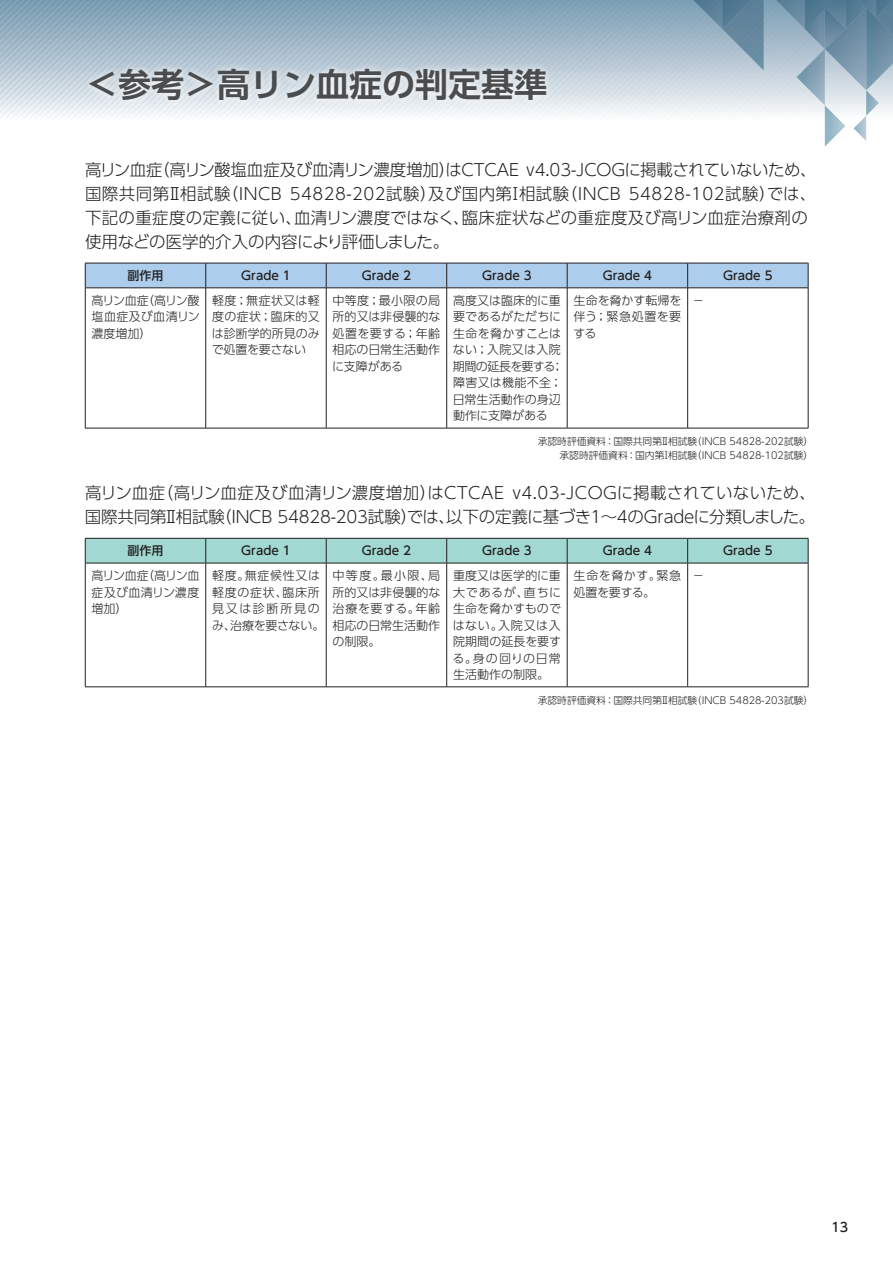
<style>
.page{position:relative;width:893px;height:1263px;background:#fff}
.page>*{position:absolute;margin:0;border:0;box-sizing:border-box;transform-origin:0 0}
.t1{font:700 33px "UD Shin Go Pr 6 De";color:#4b4c4d}
.t2{font:300 16.5px/24px "UD Shin Go Pr 6";letter-spacing:-.005em;color:#231f20}
.t3{font:500 12.75px "UD Shin Go Pr 6";color:#231f20}
.t4{font:300 12px/16.5px "UD Shin Go Pr 6";letter-spacing:.005em;color:#231f20;text-align:justify}
.t5{font:500 12px "UD Shin Go Pr 6";color:#231f20}
.t6{font:300 12px/16.5px "UD Shin Go Pr 6";letter-spacing:.06em;color:#231f20}
.t7{font:300 12px/16.5px "UD Shin Go Pr 6";letter-spacing:.035em;color:#231f20}
.t8{font:300 9.75px/13.5px "UD Shin Go Pr 6";color:#231f20;text-align:right}
</style>
<div class="page">
<svg style="left:824px;top:120px;width:43px;height:27px"></svg>
<svg style="left:0;top:0;width:893px;height:120px;background:#a9becc"></svg>
<svg style="left:85px;top:263px;width:724px;height:25px;background:#a4c2df"></svg>
<hr style="left:85px;top:288px;width:121px;height:1px;background:#231f20">
<hr style="left:85px;top:288px;width:1px;height:140px;background:#231f20">
<hr style="left:206px;top:288px;width:120px;height:1px;background:#231f20">
<hr style="left:205px;top:288px;width:1px;height:140px;background:#231f20">
<hr style="left:326px;top:288px;width:121px;height:1px;background:#231f20">
<hr style="left:326px;top:288px;width:1px;height:140px;background:#231f20">
<hr style="left:447px;top:288px;width:120px;height:1px;background:#231f20">
<hr style="left:446px;top:288px;width:1px;height:140px;background:#231f20">
<hr style="left:567px;top:288px;width:121px;height:1px;background:#231f20">
<hr style="left:567px;top:288px;width:1px;height:140px;background:#231f20">
<hr style="left:688px;top:288px;width:120px;height:1px;background:#231f20">
<hr style="left:687px;top:288px;width:1px;height:140px;background:#231f20">
<hr style="left:808px;top:288px;width:1px;height:140px;background:#231f20">
<hr style="left:85px;top:428px;width:121px;height:1px;background:#231f20">
<hr style="left:206px;top:428px;width:120px;height:1px;background:#231f20">
<hr style="left:326px;top:428px;width:121px;height:1px;background:#231f20">
<hr style="left:447px;top:428px;width:120px;height:1px;background:#231f20">
<hr style="left:567px;top:428px;width:121px;height:1px;background:#231f20">
<hr style="left:688px;top:428px;width:120px;height:1px;background:#231f20">
<svg style="left:85px;top:538px;width:724px;height:25px;background:#99cdc7"></svg>
<hr style="left:85px;top:563px;width:121px;height:1px;background:#231f20">
<hr style="left:85px;top:563px;width:1px;height:124px;background:#231f20">
<hr style="left:206px;top:563px;width:120px;height:1px;background:#231f20">
<hr style="left:205px;top:563px;width:1px;height:124px;background:#231f20">
<hr style="left:326px;top:563px;width:121px;height:1px;background:#231f20">
<hr style="left:326px;top:563px;width:1px;height:124px;background:#231f20">
<hr style="left:447px;top:563px;width:120px;height:1px;background:#231f20">
<hr style="left:446px;top:563px;width:1px;height:124px;background:#231f20">
<hr style="left:567px;top:563px;width:121px;height:1px;background:#231f20">
<hr style="left:567px;top:563px;width:1px;height:124px;background:#231f20">
<hr style="left:688px;top:563px;width:120px;height:1px;background:#231f20">
<hr style="left:687px;top:563px;width:1px;height:124px;background:#231f20">
<hr style="left:808px;top:563px;width:1px;height:124px;background:#231f20">
<hr style="left:85px;top:686px;width:121px;height:1px;background:#231f20">
<hr style="left:206px;top:686px;width:120px;height:1px;background:#231f20">
<hr style="left:326px;top:686px;width:121px;height:1px;background:#231f20">
<hr style="left:447px;top:686px;width:120px;height:1px;background:#231f20">
<hr style="left:567px;top:686px;width:121px;height:1px;background:#231f20">
<hr style="left:688px;top:686px;width:120px;height:1px;background:#231f20">
<svg style="left:82px;top:61px;width:471px;height:47px;background:#dbe3e9"></svg>
<h1 class="t1" style="left:85px;top:58px;width:463px">＜参考＞高リン血症の判定基準</h1>
<h2 class="t2" style="left:85px;top:157px;width:733px">高リン血症（高リン酸塩血症及び血清リン濃度増加）はCTCAE v4.03-JCOGに掲載されていないため、国際共同第Ⅱ相試験（INCB 54828-202試験）及び国内第Ⅰ相試験（INCB 54828-102試験）では、下記の重症度の定義に従い、血清リン濃度ではなく、臨床症状などの重症度及び高リン血症治療剤の使用などの医学的介入の内容により評価しました。</h2>
<p class="t5" style="left:127px;top:266px;width:37px">副作用</p>
<p class="t5" style="left:241px;top:266px;width:51px">Grade 1</p>
<p class="t5" style="left:362px;top:266px;width:51px">Grade 2</p>
<p class="t5" style="left:482px;top:266px;width:51px">Grade 3</p>
<p class="t5" style="left:603px;top:266px;width:51px">Grade 4</p>
<p class="t5" style="left:723px;top:266px;width:51px">Grade 5</p>
<p class="t4" style="left:92px;top:292px;width:110px">高リン血症（高リン酸塩血症及び血清リン濃度増加）</p>
<p class="t4" style="left:212px;top:292px;width:109px">軽度；無症状又は軽度の症状；臨床的又は診断学的所見のみで処置を要さない</p>
<p class="t4" style="left:332px;top:292px;width:110px">中等度；最小限の局所的又は非侵襲的な処置を要する；年齢相応の日常生活動作に支障がある</p>
<p class="t4" style="left:453px;top:292px;width:112px;text-align:left">高度又は臨床的に重要であるがただちに生命を脅かすことはない；入院又は入院期間の延長を要する；障害又は機能不全；日常生活動作の身辺動作に支障がある</p>
<p class="t4" style="left:573px;top:292px;width:110px">生命を脅かす転帰を伴う；緊急処置を要する</p>
<p class="t4" style="left:693px;top:292px;width:13px">−</p>
<p class="t8" style="left:538px;top:435px;width:277px">承認時評価資料：国際共同第Ⅱ相試験（INCB 54828-202試験）承認時評価資料：国内第Ⅰ相試験（INCB 54828-102試験）</p>
<h2 class="t2" style="left:85px;top:480px;width:733px">高リン血症（高リン血症及び血清リン濃度増加）はCTCAE v4.03-JCOGに掲載されていないため、国際共同第Ⅱ相試験（INCB 54828-203試験）では、以下の定義に基づき1～4のGradeに分類しました。</h2>
<p class="t5" style="left:127px;top:541px;width:37px">副作用</p>
<p class="t5" style="left:241px;top:541px;width:51px">Grade 1</p>
<p class="t5" style="left:362px;top:541px;width:51px">Grade 2</p>
<p class="t5" style="left:482px;top:541px;width:51px">Grade 3</p>
<p class="t5" style="left:603px;top:541px;width:51px">Grade 4</p>
<p class="t5" style="left:723px;top:541px;width:51px">Grade 5</p>
<p class="t4" style="left:92px;top:567px;width:109px">高リン血症（高リン血症及び血清リン濃度増加）</p>
<p class="t6" style="left:212px;top:567px;width:114px">軽度。無症候性又は軽度の症状、臨床所見又は診断所見のみ、治療を要さない。</p>
<p class="t4" style="left:333px;top:567px;width:109px">中等度。最小限、局所的又は非侵襲的な治療を要する。年齢相応の日常生活動作の制限。</p>
<p class="t4" style="left:453px;top:567px;width:110px">重度又は医学的に重大であるが、直ちに生命を脅かすものではない。入院又は入院期間の延長を要する。身の回りの日常生活動作の制限。</p>
<p class="t7" style="left:573px;top:567px;width:109px">生命を脅かす。緊急処置を要する。</p>
<p class="t4" style="left:693px;top:567px;width:13px">−</p>
<p class="t8" style="left:538px;top:693px;width:277px">承認時評価資料：国際共同第Ⅱ相試験（INCB 54828-203試験）</p>
<p class="t3" style="left:831px;top:1216px;width:18px">13</p>
</div>
